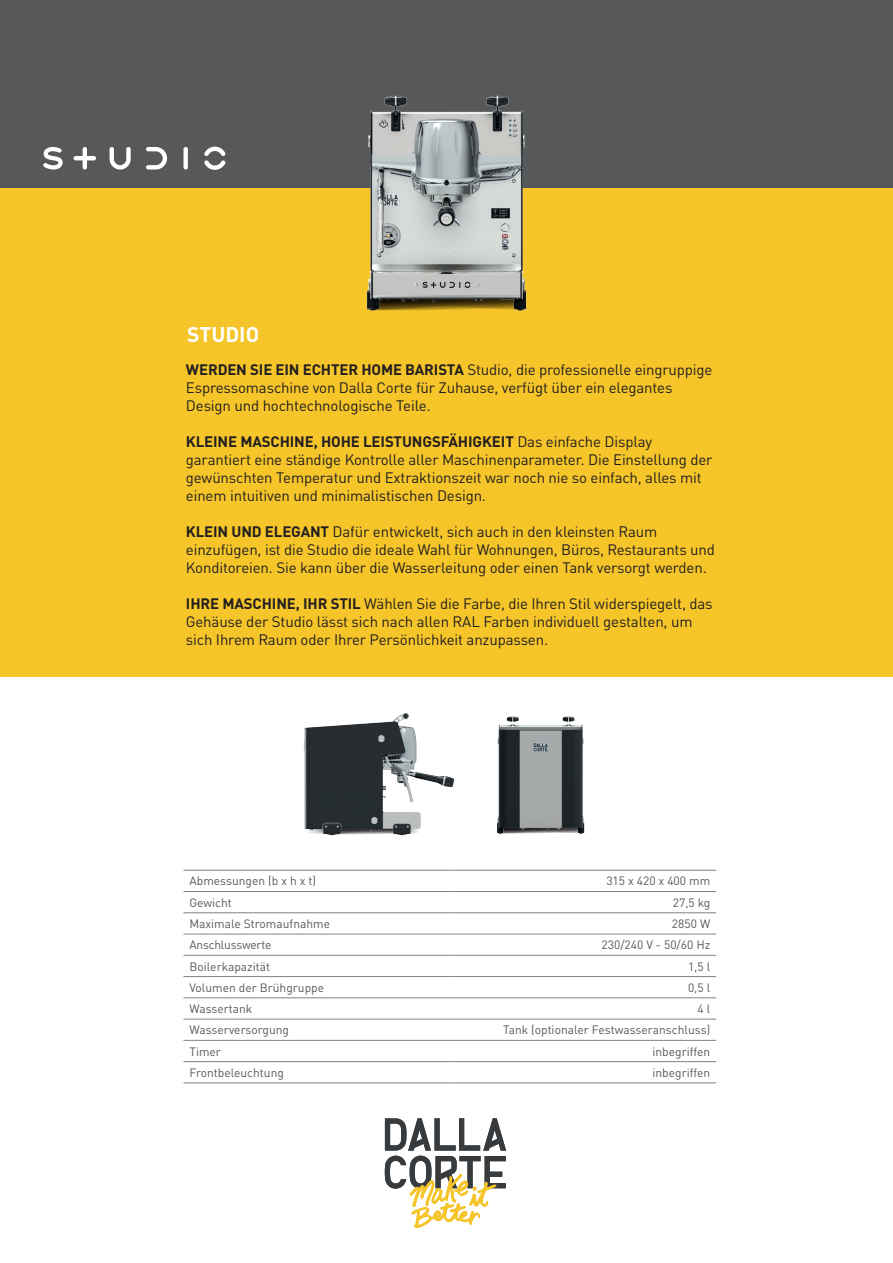
<style>
.page{position:relative;width:893px;height:1263px;background:#fff}
.page>*{position:absolute;margin:0;border:0;box-sizing:border-box;transform-origin:0 0}
.t1{font:700 21px "DINOT";color:#fff}
.t2{font:15px/18px "DINOT";letter-spacing:-.01em;color:#231f20}
.t3{font:12px "DINOT";color:#57585a}
.t4{font:12px "DINOT";letter-spacing:-.02em;color:#57585a}
.s1{font-weight:700}
</style>
<div class="page">
<div style="left:0;top:175px;width:893px;height:501px;background:#f5c529"></div>
<div style="left:0;top:0;width:893px;height:187px;background:#57585a"></div>
<hr style="left:183px;top:870px;width:267px;height:1px;background:#808285">
<hr style="left:450px;top:870px;width:266px;height:1px;background:#808285">
<hr style="left:183px;top:891px;width:267px;height:1px;background:#808285">
<hr style="left:450px;top:891px;width:266px;height:1px;background:#808285">
<hr style="left:183px;top:912px;width:267px;height:1px;background:#808285">
<hr style="left:450px;top:912px;width:266px;height:1px;background:#808285">
<hr style="left:183px;top:934px;width:267px;height:1px;background:#808285">
<hr style="left:450px;top:934px;width:266px;height:1px;background:#808285">
<hr style="left:183px;top:955px;width:267px;height:1px;background:#808285">
<hr style="left:450px;top:955px;width:266px;height:1px;background:#808285">
<hr style="left:183px;top:976px;width:267px;height:1px;background:#808285">
<hr style="left:450px;top:976px;width:266px;height:1px;background:#808285">
<hr style="left:183px;top:997px;width:267px;height:1px;background:#808285">
<hr style="left:450px;top:997px;width:266px;height:1px;background:#808285">
<hr style="left:183px;top:1019px;width:267px;height:1px;background:#808285">
<hr style="left:450px;top:1019px;width:266px;height:1px;background:#808285">
<hr style="left:183px;top:1040px;width:267px;height:1px;background:#808285">
<hr style="left:450px;top:1040px;width:266px;height:1px;background:#808285">
<hr style="left:183px;top:1061px;width:267px;height:1px;background:#808285">
<hr style="left:183px;top:1082px;width:267px;height:1px;background:#808285">
<hr style="left:450px;top:1061px;width:266px;height:1px;background:#808285">
<hr style="left:450px;top:1082px;width:266px;height:1px;background:#808285">
<img style="left:497px;top:716px;width:88px;height:118px">
<img style="left:303px;top:713px;width:152px;height:123px">
<img style="left:272px;top:95px;width:349px;height:216px">
<svg style="left:43px;top:147px;width:20px;height:23px"></svg>
<svg style="left:74px;top:147px;width:22px;height:23px"></svg>
<svg style="left:110px;top:147px;width:21px;height:23px"></svg>
<svg style="left:146px;top:147px;width:21px;height:23px"></svg>
<div style="left:183px;top:147px;width:5px;height:23px;background:#fff;border-radius:2px"></div>
<svg style="left:204px;top:147px;width:22px;height:23px"></svg>
<svg style="left:385px;top:1118px;width:121px;height:110px"></svg>
<h1 class="t1" style="left:187px;top:318px;width:74px">STUDIO</h1>
<p class="t2" style="left:186px;top:359px;width:528px"><span class="s1">WERDEN SIE EIN ECHTER HOME BARISTA</span> Studio, die professionelle eingruppige<br>Espressomaschine von Dalla Corte für Zuhause, verfügt über ein elegantes<br>Design und hochtechnologische Teile.</p>
<p class="t2" style="left:186px;top:431px;width:528px"><span class="s1">KLEINE MASCHINE, HOHE LEISTUNGSFÄHIGKEIT</span> Das einfache Display garantiert eine ständige Kontrolle aller Maschinenparameter. Die Einstellung der gewünschten Temperatur und Extraktionszeit war noch nie so einfach, alles mit einem intuitiven und minimalistischen Design.</p>
<p class="t2" style="left:186px;top:521px;width:531px"><span class="s1">KLEIN UND ELEGANT</span> Dafür entwickelt, sich auch in den kleinsten Raum einzufügen, ist die Studio die ideale Wahl für Wohnungen, Büros, Restaurants und<br>Konditoreien. Sie kann über die Wasserleitung oder einen Tank versorgt werden.</p>
<p class="t2" style="left:186px;top:593px;width:528px"><span class="s1">IHRE MASCHINE, IHR STIL</span> Wählen Sie die Farbe, die Ihren Stil widerspiegelt, das<br>Gehäuse der Studio lässt sich nach allen RAL Farben individuell gestalten, um sich Ihrem Raum oder Ihrer Persönlichkeit anzupassen.</p>
<p class="t3" style="left:189px;top:872px;width:128px">Abmessungen (b x h x t)</p>
<p class="t3" style="left:606px;top:872px;width:105px">315 x 420 x 400 mm</p>
<p class="t3" style="left:189px;top:893px;width:44px">Gewicht</p>
<p class="t3" style="left:673px;top:893px;width:39px">27,5 kg</p>
<p class="t3" style="left:189px;top:914px;width:142px">Maximale Stromaufnahme</p>
<p class="t3" style="left:672px;top:914px;width:40px">2850 W</p>
<p class="t4" style="left:189px;top:936px;width:84px">Anschlusswerte</p>
<p class="t3" style="left:602px;top:936px;width:110px">230/240 V - 50/60 Hz</p>
<p class="t3" style="left:189px;top:957px;width:82px">Boilerkapazität</p>
<p class="t3" style="left:688px;top:957px;width:24px">1,5 l</p>
<p class="t3" style="left:189px;top:978px;width:136px">Volumen der Brühgruppe</p>
<p class="t3" style="left:688px;top:978px;width:24px">0,5 l</p>
<p class="t3" style="left:189px;top:999px;width:64px">Wassertank</p>
<p class="t3" style="left:697px;top:999px;width:14px">4 l</p>
<p class="t3" style="left:189px;top:1021px;width:101px">Wasserversorgung</p>
<p class="t3" style="left:503px;top:1021px;width:209px">Tank (optionaler Festwasseranschluss)</p>
<p class="t3" style="left:189px;top:1042px;width:33px">Timer</p>
<p class="t3" style="left:652px;top:1042px;width:59px">inbegriffen</p>
<p class="t3" style="left:189px;top:1063px;width:96px">Frontbeleuchtung</p>
<p class="t3" style="left:652px;top:1063px;width:59px">inbegriffen</p>
</div>
